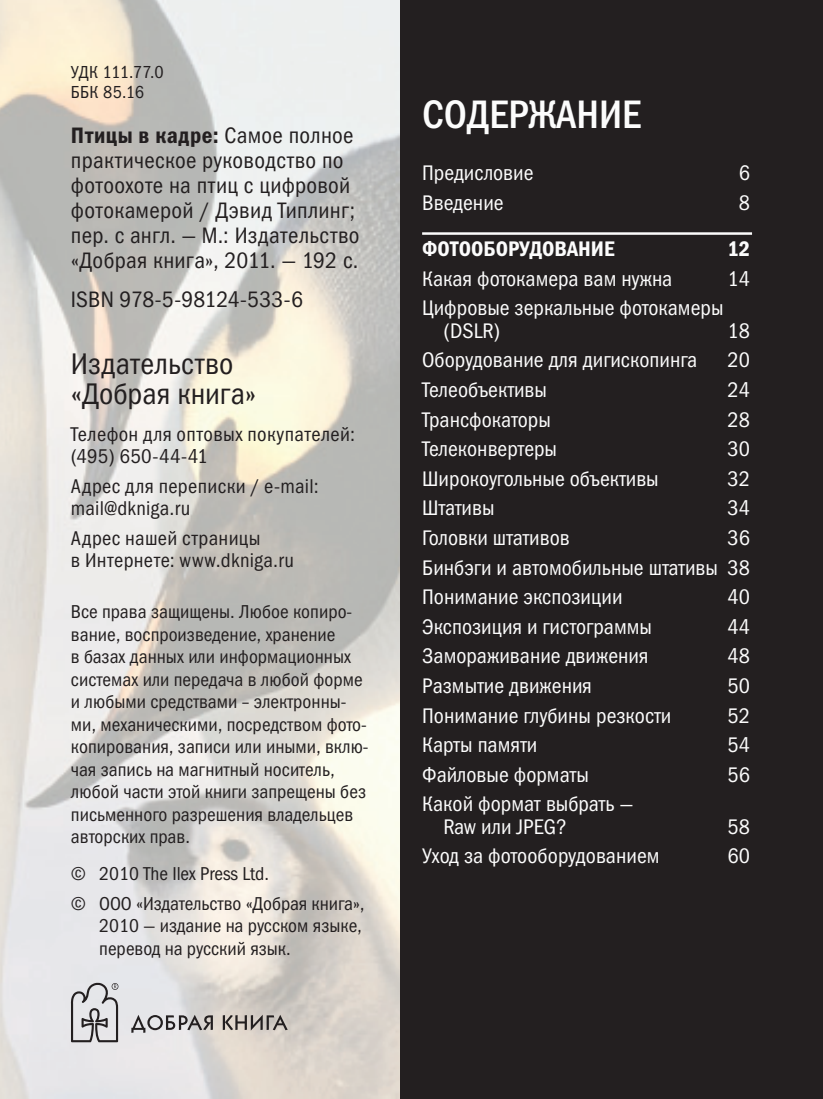
<style>
.page{position:relative;width:823px;height:1099px;background:#fff}
.page>*{position:absolute;margin:0;border:0;box-sizing:border-box;transform-origin:0 0}
.t1{font:40px "Franklin Gothic Medi Cond C";color:#fcfcfc}
.t2{font:30px/30px "Franklin Gothic Book Cond C";color:#231f20}
.t3{font:22.5px/25px "Franklin Gothic Book Cond C";letter-spacing:.01em;color:#231f20}
.t4{font:22.5px "Franklin Gothic Demi Cond C";letter-spacing:.025em;color:#231f20}
.t5{font:21.25px/22.5px "Franklin Gothic Book Cond C";color:#fcfcfc}
.t6{font:21.25px "Franklin Gothic Demi Cond C";color:#fcfcfc}
.t7{font:20px/22.5px "Franklin Gothic Book Cond C";letter-spacing:.015em;color:#231f20}
.t8{font:18.75px/22.5px "Franklin Gothic Book Cond C";color:#231f20}
.t9{font:17.5px/20px "Franklin Gothic Book Cond C";color:#231f20}
.s1{font-family:"Franklin Gothic Book Cond C"}
</style>
<div class="page">
<img style="left:0;top:0;width:400px;height:1098px">
<div style="left:400px;top:0;width:422px;height:1098px;background:#231f20"></div>
<hr style="left:422px;top:232px;width:329px;height:3px;background:#fcfcfc">
<svg style="left:131px;top:1014px;width:82px;height:18px"></svg>
<svg style="left:223px;top:1014px;width:64px;height:16px"></svg>
<svg style="left:71px;top:982px;width:47px;height:60px"></svg>
<p class="t9" style="left:71px;top:63px;width:94px">УДК 111.77.0<br>ББК 85.16</p>
<p class="t4" style="left:71px;top:127px;width:284px">Птицы в кадре: <span class="s1">Самое полное</span></p>
<p class="t3" style="left:71px;top:150px;width:290px">практическое руководство по фотоохоте на птиц с цифровой фотокамерой / Дэвид Типлинг; пер. с англ. — М.: Издательство «Добрая книга», 2011. — 192 с.</p>
<p class="t3" style="left:71px;top:289px;width:233px">ISBN 978-5-98124-533-6</p>
<h2 class="t2" style="left:71px;top:351px;width:186px">Издательство «Добрая книга»</h2>
<p class="t7" style="left:71px;top:424px;width:285px">Телефон для оптовых покупателей: (495) 650-44-41</p>
<p class="t7" style="left:71px;top:476px;width:249px">Адрес для переписки / e-mail: mail@dkniga.ru</p>
<p class="t7" style="left:71px;top:528px;width:224px">Адрес нашей страницы<br>в Интернете: www.dkniga.ru</p>
<p class="t8" style="left:71px;top:602px;width:299px">Все права защищены. Любое копиро&shy;вание, воспроизведение, хранение<br>в базах данных или информационных системах или передача в любой форме и любыми средствами – электронны&shy;ми, механическими, посредством фото&shy;копирования, записи или иными, вклю&shy;чая запись на магнитный носитель, любой части этой книги запрещены без письменного разрешения владельцев авторских прав.</p>
<p class="t8" style="left:71px;top:860px;width:295px;line-height:29.5px">© 2010 The Ilex Press Ltd.<br>© ООО «Издательство «Добрая книга»,</p>
<p class="t8" style="left:99px;top:916px;width:264px">2010 — издание на русском языке, перевод на русский язык.</p>
<h1 class="t1" style="left:422px;top:100px;width:220px">СОДЕРЖАНИЕ</h1>
<p class="t5" style="left:422px;top:163px;width:113px">Предисловие</p>
<p class="t5" style="left:738px;top:163px;width:13px">6</p>
<p class="t5" style="left:422px;top:193px;width:83px">Введение</p>
<p class="t5" style="left:738px;top:193px;width:13px">8</p>
<p class="t6" style="left:422px;top:241px;width:194px">ФОТООБОРУДОВАНИЕ</p>
<p class="t6" style="left:727px;top:241px;width:24px">12</p>
<p class="t5" style="left:422px;top:269px;width:251px">Какая фотокамера вам нужна</p>
<p class="t5" style="left:727px;top:269px;width:24px">14</p>
<p class="t5" style="left:443px;top:298px;width:281px;text-indent:-21px">Цифровые зеркальные фотокамеры (DSLR)</p>
<p class="t5" style="left:727px;top:321px;width:24px">18</p>
<p class="t5" style="left:422px;top:350px;width:276px">Оборудование для дигископинга</p>
<p class="t5" style="left:727px;top:350px;width:24px">20</p>
<p class="t5" style="left:422px;top:380px;width:126px">Телеобъективы</p>
<p class="t5" style="left:727px;top:380px;width:24px">24</p>
<p class="t5" style="left:422px;top:410px;width:130px">Трансфокаторы</p>
<p class="t5" style="left:727px;top:410px;width:24px">28</p>
<p class="t5" style="left:422px;top:439px;width:136px">Телеконвертеры</p>
<p class="t5" style="left:727px;top:439px;width:24px">30</p>
<p class="t5" style="left:422px;top:469px;width:238px">Широкоугольные объективы</p>
<p class="t5" style="left:727px;top:469px;width:24px">32</p>
<p class="t5" style="left:422px;top:498px;width:74px">Штативы</p>
<p class="t5" style="left:727px;top:498px;width:24px">34</p>
<p class="t5" style="left:422px;top:528px;width:149px">Головки штативов</p>
<p class="t5" style="left:422px;top:524px;width:329px;line-height:29.5px;text-align:justify;text-indent:305px">36<br>Бинбэги и автомобильные штативы 38<br>Понимание экспозиции</p>
<p class="t5" style="left:727px;top:587px;width:24px">40</p>
<p class="t5" style="left:422px;top:617px;width:231px">Экспозиция и гистограммы</p>
<p class="t5" style="left:727px;top:617px;width:24px">44</p>
<p class="t5" style="left:422px;top:646px;width:228px">Замораживание движения</p>
<p class="t5" style="left:727px;top:646px;width:24px">48</p>
<p class="t5" style="left:422px;top:676px;width:171px">Размытие движения</p>
<p class="t5" style="left:727px;top:676px;width:24px">50</p>
<p class="t5" style="left:422px;top:705px;width:251px">Понимание глубины резкости</p>
<p class="t5" style="left:727px;top:705px;width:24px">52</p>
<p class="t5" style="left:422px;top:735px;width:117px">Карты памяти</p>
<p class="t5" style="left:727px;top:735px;width:24px">54</p>
<p class="t5" style="left:422px;top:765px;width:168px">Файловые форматы</p>
<p class="t5" style="left:727px;top:765px;width:24px">56</p>
<p class="t5" style="left:443px;top:794px;width:191px;text-indent:-21px">Какой формат выбрать —<br>Raw или JPEG?</p>
<p class="t5" style="left:727px;top:817px;width:24px">58</p>
<p class="t5" style="left:422px;top:846px;width:239px">Уход за фотооборудованием</p>
<p class="t5" style="left:727px;top:846px;width:24px">60</p>
</div>
